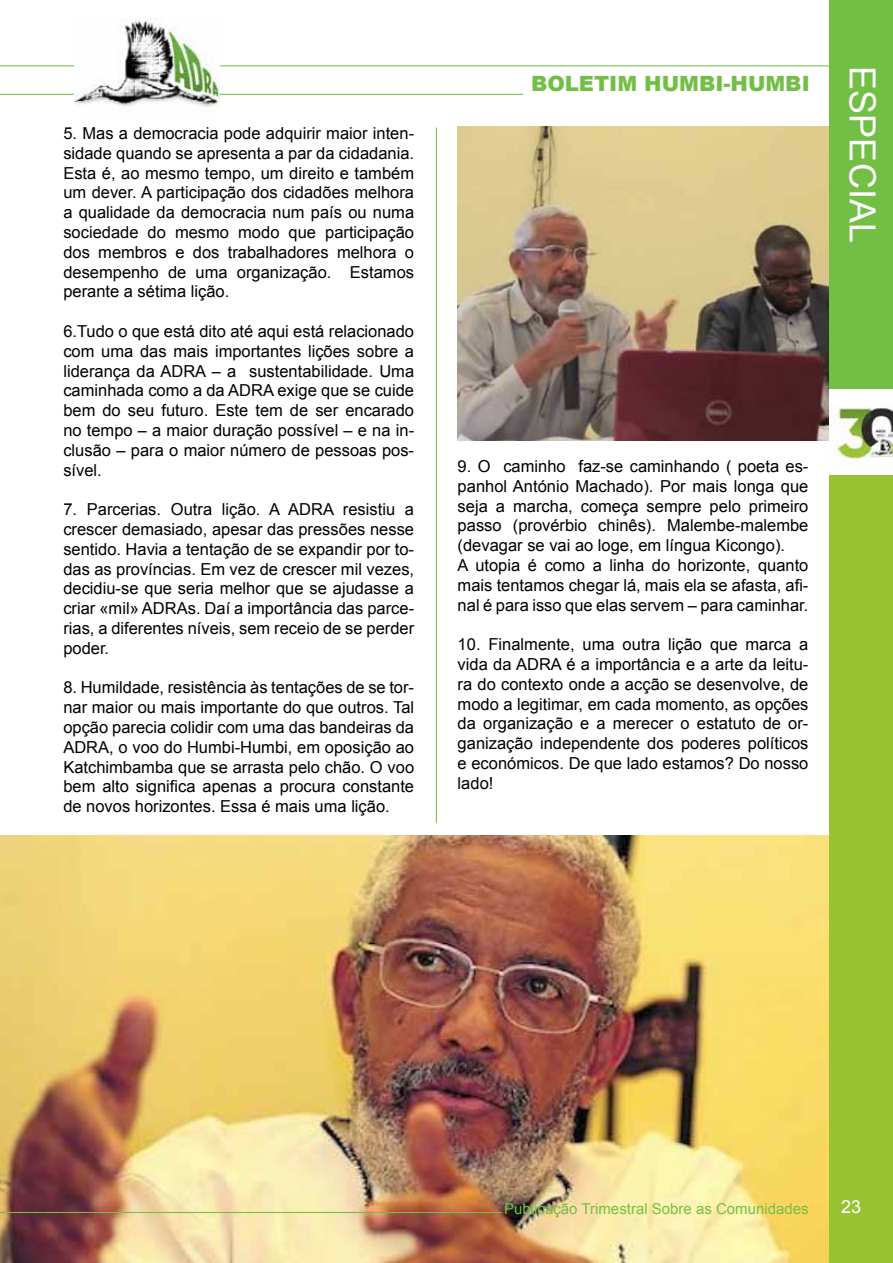
<style>
.page{position:relative;width:893px;height:1263px;background:#fff}
.page>*{position:absolute;margin:0;border:0;box-sizing:border-box;transform-origin:0 0}
.t1{font:36px "Arial";color:#fff}
.t2{font:900 21px "Arial";color:#73bf45}
.t3{font:18px "Arial";color:#fff}
.t4{font:16.5px/19.8px "Arial";color:#000;text-align:justify}
.t5{font:15px "Arial";color:#74c044}
</style>
<div class="page">
<img style="left:458px;top:127px;width:371px;height:313px">
<img style="left:0;top:836px;width:829px;height:427px">
<hr style="left:0;top:65px;width:846px;height:1px;background:#73bf45">
<hr style="left:0;top:94px;width:523px;height:1px;background:#73bf45">
<hr style="left:0;top:1212px;width:502px;height:1px;background:#73bf45">
<div style="left:829px;top:0;width:64px;height:389px;background:#73bf45"></div>
<img style="left:75px;top:20px;width:144px;height:87px">
<hr style="left:436px;top:128px;width:1px;height:695px;background:#73bf45">
<div style="left:829px;top:470px;width:64px;height:793px;background:#98c232"></div>
<img style="left:829px;top:406px;width:64px;height:68px">
<p class="t4" style="left:63px;top:123px;width:352px">5. Mas a democracia pode adquirir maior inten&shy;sidade quando se apresenta a par da cidadania.<br>Esta é, ao mesmo tempo, um direito e também um dever. A participação dos cidadões melhora a qualidade da democracia num país ou numa sociedade do mesmo modo que participação dos membros e dos trabalhadores melhora o desempenho de uma organização. Estamos perante a sétima lição.</p>
<p class="t4" style="left:63px;top:321px;width:352px">6.Tudo o que está dito até aqui está relacionado com uma das mais importantes lições sobre a liderança da ADRA – a sustentabilidade. Uma caminhada como a da ADRA exige que se cuide bem do seu futuro. Este tem de ser encarado no tempo – a maior duração possível – e na in&shy;clusão – para o maior número de pessoas pos&shy;sível.</p>
<p class="t4" style="left:63px;top:500px;width:352px">7. Parcerias. Outra lição. A ADRA resistiu a crescer demasiado, apesar das pressões nesse sentido. Havia a tentação de se expandir por to&shy;das as províncias. Em vez de crescer mil vezes, decidiu-se que seria melhor que se ajudasse a criar «mil» ADRAs. Daí a importância das parce&shy;rias, a diferentes níveis, sem receio de se perder poder.</p>
<p class="t4" style="left:63px;top:678px;width:352px">8. Humildade, resistência às tentações de se tor&shy;nar maior ou mais importante do que outros. Tal opção parecia colidir com uma das bandeiras da ADRA, o voo do Humbi-Humbi, em oposição ao Katchimbamba que se arrasta pelo chão. O voo bem alto significa apenas a procura constante de novos horizontes. Essa é mais uma lição.</p>
<p class="t2" style="left:531px;top:68px;width:280px">BOLETIM HUMBI-HUMBI</p>
<h1 class="t1" style="left:886px;top:66px;width:178px;rotate:90deg">ESPECIAL</h1>
<p class="t4" style="left:458px;top:456px;width:352px;text-align:left">9. O caminho faz-se caminhando ( poeta es&shy;panhol António Machado). Por mais longa que seja a marcha, começa sempre pelo primeiro passo (provérbio chinês). Malembe-malembe (devagar se vai ao loge, em língua Kicongo).<br>A utopia é como a linha do horizonte, quanto mais tentamos chegar lá, mais ela se afasta, afi&shy;nal é para isso que elas servem – para caminhar.</p>
<p class="t4" style="left:458px;top:635px;width:352px">10. Finalmente, uma outra lição que marca a vida da ADRA é a importância e a arte da leitu&shy;ra do contexto onde a acção se desenvolve, de modo a legitimar, em cada momento, as opções da organização e a merecer o estatuto de or&shy;ganização independente dos poderes políticos e económicos. De que lado estamos? Do nosso lado!</p>
<p class="t5" style="left:504px;top:1199px;width:306px">Publicação Trimestral Sobre as Comunidades</p>
<p class="t3" style="left:841px;top:1195px;width:22px">23</p>
</div>
